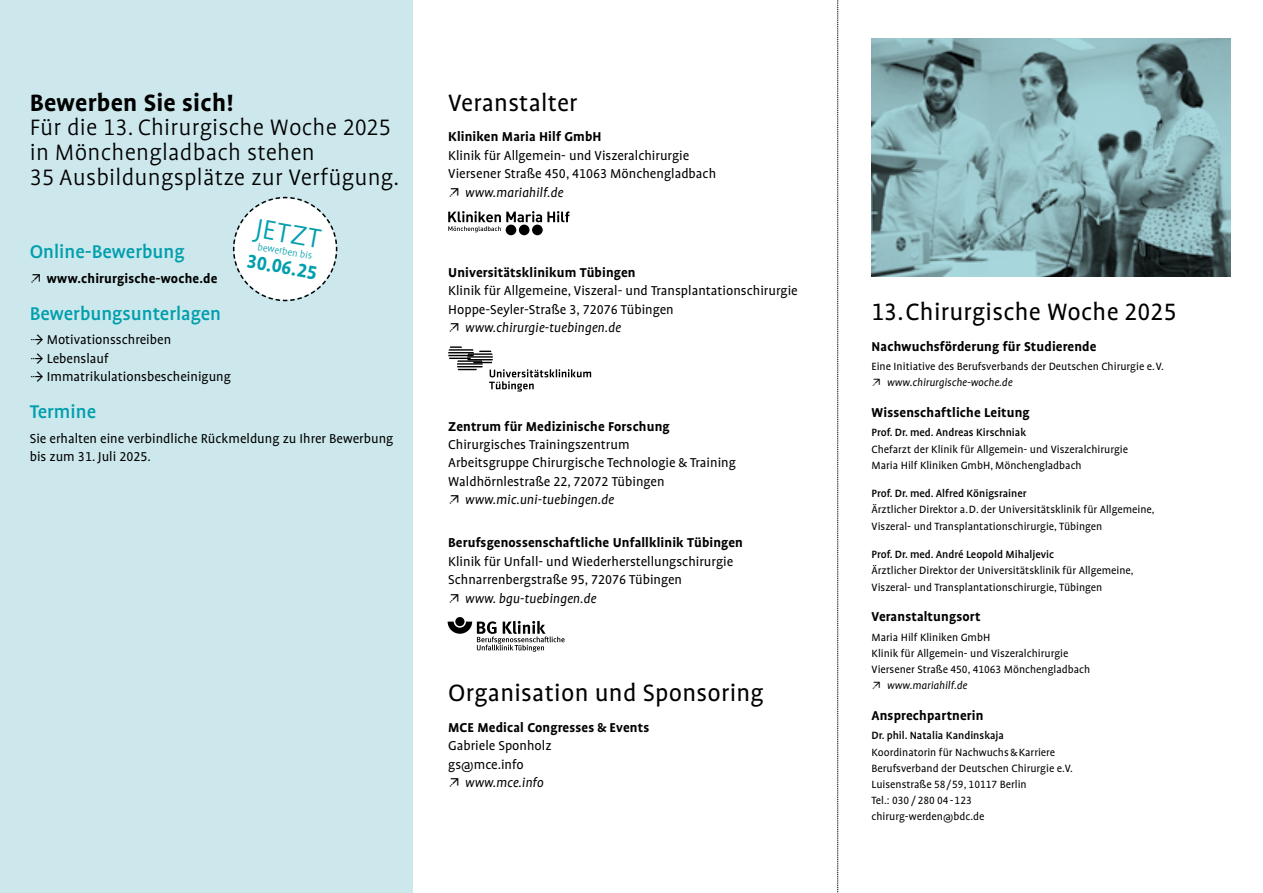
<style>
.page{position:relative;width:1263px;height:893px;background:#fff}
.page>*{position:absolute;margin:0;border:0;box-sizing:border-box;transform-origin:0 0}
.t1{font:300 31.05px "Profile Pro";color:#009fad}
.t2{font:27px "Profile Pro";letter-spacing:.01em;color:#000}
.t3{font:700 27px "Profile Pro";letter-spacing:.01em;color:#000}
.t4{font:300 25.5px/24.6px "Profile Pro";letter-spacing:.01em;color:#000}
.t5{font:700 21.6px "Profile Pro";color:#009fad}
.t6{font:500 21px "Profile Pro";color:#009fad}
.t7{font:14.7px/18.5px "Profile Pro";color:#000}
.t8{font:700 14.7px "Profile Pro";letter-spacing:.01em;color:#000}
.t9{font:12px/16.2px "Profile Pro";color:#000}
.t10{font:500 12px "Profile Pro";color:#000}
.t11{font:300 10.8px "Profile Pro";color:#009fad}
.s1{font-weight:400}
.s2{font-style:italic}
</style>
<div class="page">
<div style="left:0;top:0;width:412px;height:893px;background:#cde8ec"></div>
<svg style="left:871px;top:38px;width:360px;height:239px;background:#7ea3a7"></svg>
<svg style="left:448px;top:211px;width:121px;height:21px"></svg>
<div style="left:519px;top:225px;width:10px;height:10px;background:#000;border-radius:50%"></div>
<div style="left:532px;top:225px;width:11px;height:10px;background:#000;border-radius:50%"></div>
<div style="left:506px;top:225px;width:10px;height:10px;background:#000;border-radius:50%"></div>
<div style="left:455px;top:617px;width:9px;height:9px;background:#000;border-radius:50%"></div>
<svg style="left:448px;top:621px;width:117px;height:31px"></svg>
<svg style="left:448px;top:346px;width:143px;height:46px"></svg>
<svg style="left:232px;top:196px;width:106px;height:106px"></svg>
<div style="left:236px;top:200px;width:98px;height:98px;background:#fff;border-radius:50%"></div>
<svg style="left:837px;top:0;width:1px;height:893px"></svg>
<h2 class="t3" style="left:30px;top:86px;width:205px">Bewerben Sie sich!</h2>
<h3 class="t4" style="left:30px;top:116px;width:371px">Für die 13. Chirurgische Woche 2025 in Mönchengladbach stehen<br>35 Ausbildungsplätze zur Verfügung.</h3>
<h1 class="t1" style="left:258px;top:211px;width:68px;rotate:10deg">JETZT</h1>
<p class="t11" style="left:259px;top:241px;width:57px;rotate:10deg">bewerben bis</p>
<h3 class="t6" style="left:30px;top:240px;width:156px">Online-Bewerbung</h3>
<p class="t8" style="left:30px;top:270px;width:189px"><span class="s1">↗</span> www.chirurgische-woche.de</p>
<h3 class="t6" style="left:30px;top:301px;width:193px">Bewerbungsunterlagen</h3>
<p class="t7" style="left:30px;top:331px;width:143px">→ Motivationsschreiben</p>
<p class="t7" style="left:30px;top:350px;width:80px">→ Lebenslauf</p>
<p class="t7" style="left:30px;top:368px;width:203px">→ Immatrikulationsbescheinigung</p>
<h3 class="t6" style="left:30px;top:400px;width:68px">Termine</h3>
<p class="t7" style="left:30px;top:430px;width:365px">Sie erhalten eine verbindliche Rückmeldung zu Ihrer Bewerbung bis zum 31. Juli 2025.</p>
<h3 class="t5" style="left:249px;top:248px;width:73px;rotate:10deg">30.06.25</h3>
<h2 class="t2" style="left:448px;top:87px;width:131px">Veranstalter</h2>
<p class="t8" style="left:448px;top:128px;width:155px">Kliniken Maria Hilf GmbH</p>
<p class="t7" style="left:448px;top:147px;width:269px">Klinik für Allgemein- und Viszeralchirurgie<br>Viersener Straße 450, 41063 Mönchengladbach ↗ <span class="s2">www.mariahilf.de</span></p>
<p class="t8" style="left:448px;top:264px;width:189px">Universitätsklinikum Tübingen</p>
<p class="t7" style="left:448px;top:282px;width:351px">Klinik für Allgemeine, Viszeral- und Transplantationschirurgie<br>Hoppe-Seyler-Straße 3, 72076 Tübingen<br>↗ <span class="s2">www.chirurgie-tuebingen.de</span></p>
<p class="t8" style="left:448px;top:417px;width:223px">Zentrum für Medizinische Forschung</p>
<p class="t7" style="left:448px;top:436px;width:289px">Chirurgisches Trainingszentrum<br>Arbeitsgruppe Chirurgische Technologie &amp; Training Waldhörnlestraße 22, 72072 Tübingen<br>↗ <span class="s2">www.mic.uni-tuebingen.de</span></p>
<p class="t8" style="left:448px;top:534px;width:296px">Berufsgenossenschaftliche Unfallklinik Tübingen</p>
<p class="t7" style="left:448px;top:553px;width:287px">Klinik für Unfall- und Wiederherstellungschirurgie<br>Schnarrenbergstraße 95, 72076 Tübingen<br>↗ <span class="s2">www. bgu-tuebingen.de</span></p>
<h2 class="t2" style="left:448px;top:678px;width:317px">Organisation und Sponsoring</h2>
<p class="t8" style="left:448px;top:719px;width:203px">MCE Medical Congresses &amp; Events</p>
<p class="t7" style="left:448px;top:737px;width:105px">Gabriele Sponholz gs@mce.info<br>↗ <span class="s2">www.mce.info</span></p>
<h2 class="t2" style="left:871px;top:297px;width:307px">13. Chirurgische Woche 2025</h2>
<p class="t8" style="left:871px;top:337px;width:226px">Nachwuchsförderung für Studierende</p>
<p class="t9" style="left:871px;top:359px;width:294px">Eine Initiative des Berufsverbands der Deutschen Chirurgie e. V. ↗ <span class="s2">www.chirurgische-woche.de</span></p>
<p class="t8" style="left:871px;top:404px;width:160px">Wissenschaftliche Leitung</p>
<p class="t10" style="left:871px;top:426px;width:156px">Prof. Dr. med. Andreas Kirschniak</p>
<p class="t9" style="left:871px;top:441px;width:258px">Chefarzt der Klinik für Allgemein- und Viszeralchirurgie<br>Maria Hilf Kliniken GmbH, Mönchengladbach</p>
<p class="t10" style="left:871px;top:487px;width:156px">Prof. Dr. med. Alfred Königsrainer</p>
<p class="t9" style="left:871px;top:502px;width:285px">Ärztlicher Direktor a. D. der Universitätsklinik für Allgemeine,<br>Viszeral- und Transplantationschirurgie, Tübingen</p>
<p class="t10" style="left:871px;top:548px;width:184px">Prof. Dr. med. André Leopold Mihaljevic</p>
<p class="t9" style="left:871px;top:563px;width:264px">Ärztlicher Direktor der Universitätsklinik für Allgemeine,<br>Viszeral- und Transplantationschirurgie, Tübingen</p>
<p class="t8" style="left:871px;top:608px;width:111px">Veranstaltungsort</p>
<p class="t9" style="left:871px;top:629px;width:220px">Maria Hilf Kliniken GmbH<br>Klinik für Allgemein- und Viszeralchirurgie Viersener Straße 450, 41063 Mönchengladbach ↗ <span class="s2">www.mariahilf.de</span></p>
<p class="t8" style="left:871px;top:707px;width:114px">Ansprechpartnerin</p>
<p class="t10" style="left:871px;top:729px;width:134px">Dr. phil. Natalia Kandinskaja</p>
<p class="t9" style="left:871px;top:744px;width:203px">Koordinatorin für Nachwuchs &amp; Karriere Berufsverband der Deutschen Chirurgie e. V.<br>Luisenstraße 58 / 59, 10117 Berlin<br>Tel.: 030 / 280 04 - 123 chirurg-werden@bdc.de</p>
</div>
